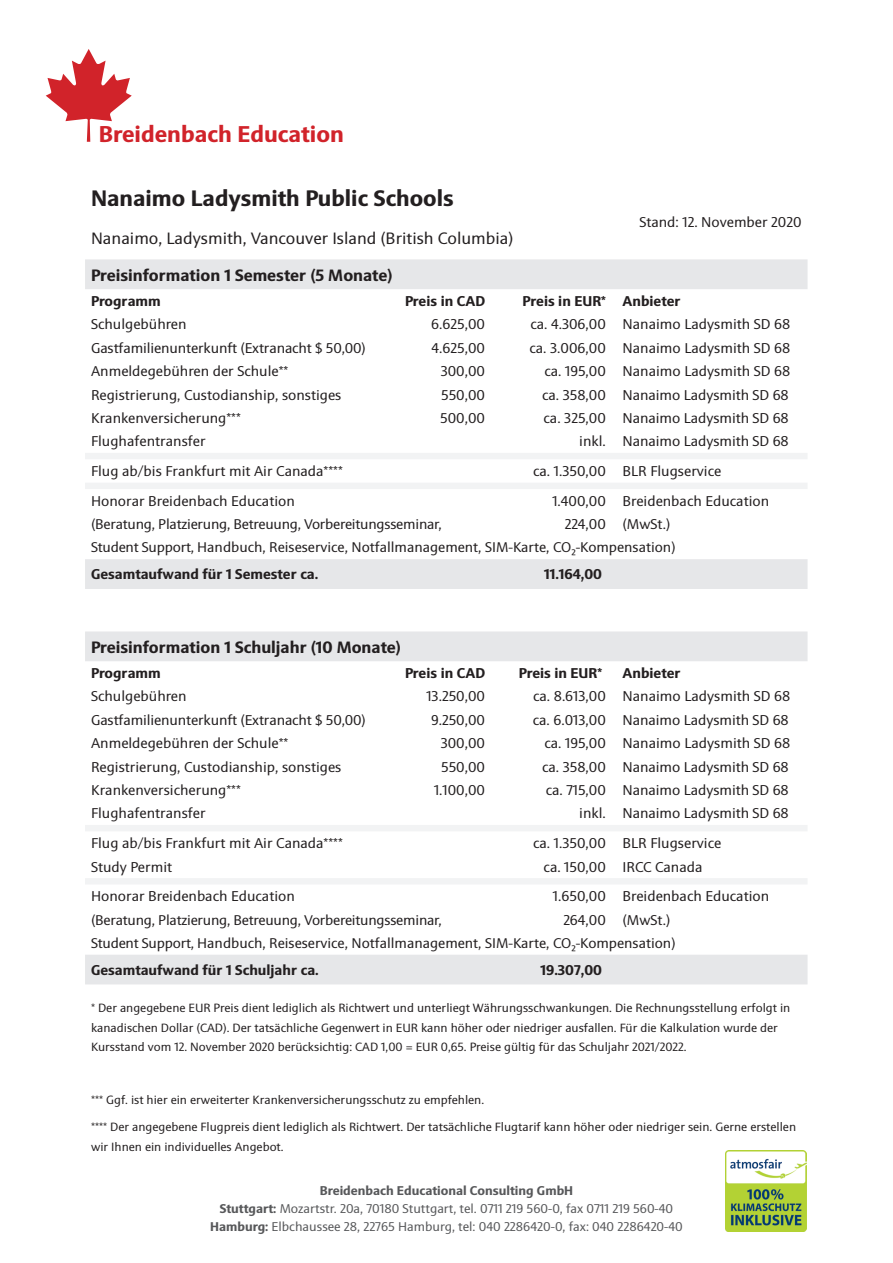
<style>
.page{position:relative;width:893px;height:1263px;background:#fff}
.page>*{position:absolute;margin:0;border:0;box-sizing:border-box;transform-origin:0 0}
.t1{font:700 22.95px "Sinova Pro";color:#d1232a}
.t2{font:700 22.5px "Sinova Pro";color:#231f20}
.t3{font:700 16.5px "Sinova Pro";color:#231f20}
.t4{font:16.5px "Sinova Pro";color:#231f20}
.t5{font:14.25px "Sinova Pro";color:#231f20}
.t6{font:700 14.25px "Sinova Pro";color:#231f20}
.t7{font:14.1px "Sinova Pro";letter-spacing:-.015em;color:#231f20}
.t8{font:12.75px "Sinova Pro";color:#57585a}
.t9{font:700 12.75px "Sinova Pro";color:#57585a}
.t10{font:12px/19.5px "Sinova Pro";color:#231f20}
.s1{font-weight:700}
</style>
<div class="page">
<svg style="left:85px;top:259px;width:722px;height:725px"></svg>
<svg style="left:85px;top:453px;width:722px;height:431px"></svg>
<svg style="left:46px;top:49px;width:86px;height:93px"></svg>
<img style="left:726px;top:1151px;width:81px;height:80px">
<p class="t1" style="left:99px;top:120px;width:247px">Breidenbach Education</p>
<p class="t2" style="left:91px;top:185px;width:364px">Nanaimo Ladysmith Public Schools</p>
<p class="t5" style="left:639px;top:214px;width:164px">Stand: 12. November 2020</p>
<p class="t4" style="left:91px;top:229px;width:424px">Nanaimo, Ladysmith, Vancouver Island (British Columbia)</p>
<p class="t3" style="left:91px;top:265px;width:303px">Preisinformation 1 Semester (5 Monate)</p>
<p class="t6" style="left:91px;top:293px;width:71px">Programm</p>
<p class="t6" style="left:405px;top:293px;width:82px">Preis in CAD</p>
<p class="t6" style="left:523px;top:293px;width:85px">Preis in EUR*</p>
<p class="t6" style="left:623px;top:293px;width:59px">Anbieter</p>
<p class="t5" style="left:91px;top:316px;width:97px">Schulgebühren</p>
<p class="t5" style="left:431px;top:316px;width:55px">6.625,00</p>
<p class="t5" style="left:530px;top:316px;width:77px">ca. 4.306,00</p>
<p class="t5" style="left:623px;top:316px;width:169px">Nanaimo Ladysmith SD 68</p>
<p class="t5" style="left:91px;top:339px;width:276px">Gastfamilienunterkunft (Extranacht $ 50,00)</p>
<p class="t5" style="left:432px;top:339px;width:55px">4.625,00</p>
<p class="t5" style="left:529px;top:339px;width:78px">ca. 3.006,00</p>
<p class="t5" style="left:623px;top:339px;width:169px">Nanaimo Ladysmith SD 68</p>
<p class="t5" style="left:91px;top:363px;width:199px">Anmeldegebühren der Schule**</p>
<p class="t5" style="left:441px;top:363px;width:46px">300,00</p>
<p class="t5" style="left:544px;top:363px;width:63px">ca. 195,00</p>
<p class="t5" style="left:623px;top:363px;width:169px">Nanaimo Ladysmith SD 68</p>
<p class="t5" style="left:91px;top:386px;width:252px">Registrierung, Custodianship, sonstiges</p>
<p class="t5" style="left:441px;top:386px;width:46px">550,00</p>
<p class="t5" style="left:542px;top:386px;width:65px">ca. 358,00</p>
<p class="t5" style="left:623px;top:386px;width:168px">Nanaimo Ladysmith SD 68</p>
<p class="t5" style="left:91px;top:410px;width:151px">Krankenversicherung***</p>
<p class="t5" style="left:440px;top:410px;width:46px">500,00</p>
<p class="t5" style="left:544px;top:410px;width:64px">ca. 325,00</p>
<p class="t5" style="left:623px;top:410px;width:168px">Nanaimo Ladysmith SD 68</p>
<p class="t5" style="left:91px;top:433px;width:116px">Flughafentransfer</p>
<p class="t5" style="left:579px;top:433px;width:28px">inkl.</p>
<p class="t5" style="left:623px;top:433px;width:168px">Nanaimo Ladysmith SD 68</p>
<p class="t5" style="left:91px;top:463px;width:253px">Flug ab/bis Frankfurt mit Air Canada****</p>
<p class="t5" style="left:533px;top:463px;width:74px">ca. 1.350,00</p>
<p class="t5" style="left:623px;top:463px;width:100px">BLR Flugservice</p>
<p class="t5" style="left:91px;top:493px;width:205px">Honorar Breidenbach Education</p>
<p class="t5" style="left:552px;top:493px;width:55px">1.400,00</p>
<p class="t5" style="left:623px;top:493px;width:148px">Breidenbach Education</p>
<p class="t7" style="left:91px;top:516px;width:352px">(Beratung, Platzierung, Betreuung, Vorbereitungsseminar,</p>
<p class="t5" style="left:565px;top:516px;width:43px">224,00</p>
<p class="t5" style="left:623px;top:516px;width:49px">(MwSt.)</p>
<p class="t7" style="left:91px;top:539px;width:586px">Student Support, Handbuch, Reiseservice, Notfallmanagement, SIM-Karte, CO₂-Kompensation)</p>
<p class="t6" style="left:91px;top:566px;width:229px">Gesamtaufwand für 1 Semester ca.</p>
<p class="t6" style="left:544px;top:566px;width:59px">11.164,00</p>
<p class="t3" style="left:91px;top:637px;width:311px">Preisinformation 1 Schuljahr (10 Monate)</p>
<p class="t6" style="left:91px;top:665px;width:71px">Programm</p>
<p class="t6" style="left:405px;top:665px;width:82px">Preis in CAD</p>
<p class="t6" style="left:519px;top:665px;width:85px">Preis in EUR*</p>
<p class="t6" style="left:623px;top:665px;width:59px">Anbieter</p>
<p class="t5" style="left:91px;top:688px;width:97px">Schulgebühren</p>
<p class="t5" style="left:426px;top:688px;width:60px">13.250,00</p>
<p class="t5" style="left:533px;top:688px;width:74px">ca. 8.613,00</p>
<p class="t5" style="left:623px;top:688px;width:169px">Nanaimo Ladysmith SD 68</p>
<p class="t5" style="left:91px;top:711px;width:276px">Gastfamilienunterkunft (Extranacht $ 50,00)</p>
<p class="t5" style="left:431px;top:711px;width:56px">9.250,00</p>
<p class="t5" style="left:533px;top:711px;width:75px">ca. 6.013,00</p>
<p class="t5" style="left:623px;top:711px;width:168px">Nanaimo Ladysmith SD 68</p>
<p class="t5" style="left:91px;top:735px;width:199px">Anmeldegebühren der Schule**</p>
<p class="t5" style="left:441px;top:735px;width:46px">300,00</p>
<p class="t5" style="left:544px;top:735px;width:63px">ca. 195,00</p>
<p class="t5" style="left:623px;top:735px;width:169px">Nanaimo Ladysmith SD 68</p>
<p class="t5" style="left:91px;top:758px;width:252px">Registrierung, Custodianship, sonstiges</p>
<p class="t5" style="left:441px;top:758px;width:46px">550,00</p>
<p class="t5" style="left:542px;top:758px;width:65px">ca. 358,00</p>
<p class="t5" style="left:623px;top:758px;width:168px">Nanaimo Ladysmith SD 68</p>
<p class="t5" style="left:91px;top:782px;width:151px">Krankenversicherung***</p>
<p class="t5" style="left:434px;top:782px;width:53px">1.100,00</p>
<p class="t5" style="left:546px;top:782px;width:62px">ca. 715,00</p>
<p class="t5" style="left:623px;top:782px;width:168px">Nanaimo Ladysmith SD 68</p>
<p class="t5" style="left:91px;top:805px;width:116px">Flughafentransfer</p>
<p class="t5" style="left:579px;top:805px;width:28px">inkl.</p>
<p class="t5" style="left:623px;top:805px;width:168px">Nanaimo Ladysmith SD 68</p>
<p class="t5" style="left:91px;top:835px;width:253px">Flug ab/bis Frankfurt mit Air Canada****</p>
<p class="t5" style="left:533px;top:835px;width:74px">ca. 1.350,00</p>
<p class="t5" style="left:623px;top:835px;width:100px">BLR Flugservice</p>
<p class="t5" style="left:91px;top:858px;width:83px">Study Permit</p>
<p class="t5" style="left:544px;top:858px;width:64px">ca. 150,00</p>
<p class="t5" style="left:623px;top:858px;width:81px">IRCC Canada</p>
<p class="t5" style="left:91px;top:888px;width:205px">Honorar Breidenbach Education</p>
<p class="t5" style="left:553px;top:888px;width:54px">1.650,00</p>
<p class="t5" style="left:623px;top:888px;width:148px">Breidenbach Education</p>
<p class="t7" style="left:91px;top:911px;width:352px">(Beratung, Platzierung, Betreuung, Vorbereitungsseminar,</p>
<p class="t5" style="left:563px;top:911px;width:44px">264,00</p>
<p class="t5" style="left:623px;top:911px;width:49px">(MwSt.)</p>
<p class="t7" style="left:91px;top:935px;width:586px">Student Support, Handbuch, Reiseservice, Notfallmanagement, SIM-Karte, CO₂-Kompensation)</p>
<p class="t6" style="left:91px;top:962px;width:229px">Gesamtaufwand für 1 Schuljahr ca.</p>
<p class="t6" style="left:541px;top:962px;width:63px">19.307,00</p>
<p class="t10" style="left:91px;top:998px;width:701px">* Der angegebene EUR Preis dient lediglich als Richtwert und unterliegt Währungsschwankungen. Die Rechnungsstellung erfolgt in kanadischen Dollar (CAD). Der tatsächliche Gegenwert in EUR kann höher oder niedriger ausfallen. Für die Kalkulation wurde der<br>Kursstand vom 12. November 2020 berücksichtig: CAD 1,00 = EUR 0,65. Preise gültig für das Schuljahr 2021/2022.</p>
<p class="t10" style="left:91px;top:1090px;width:395px">*** Ggf. ist hier ein erweiterter Krankenversicherungsschutz zu empfehlen.</p>
<p class="t10" style="left:91px;top:1117px;width:707px">**** Der angegebene Flugpreis dient lediglich als Richtwert. Der tatsächliche Flugtarif kann höher oder niedriger sein. Gerne erstellen wir Ihnen ein individuelles Angebot.</p>
<p class="t9" style="left:320px;top:1183px;width:255px">Breidenbach Educational Consulting GmbH</p>
<p class="t8" style="left:220px;top:1201px;width:455px"><span class="s1">Stuttgart:</span> Mozartstr. 20a, 70180 Stuttgart, tel. 0711 219 560-0, fax 0711 219 560-40</p>
<p class="t8" style="left:210px;top:1219px;width:474px"><span class="s1">Hamburg:</span> Elbchaussee 28, 22765 Hamburg, tel: 040 2286420-0, fax: 040 2286420-40</p>
</div>
